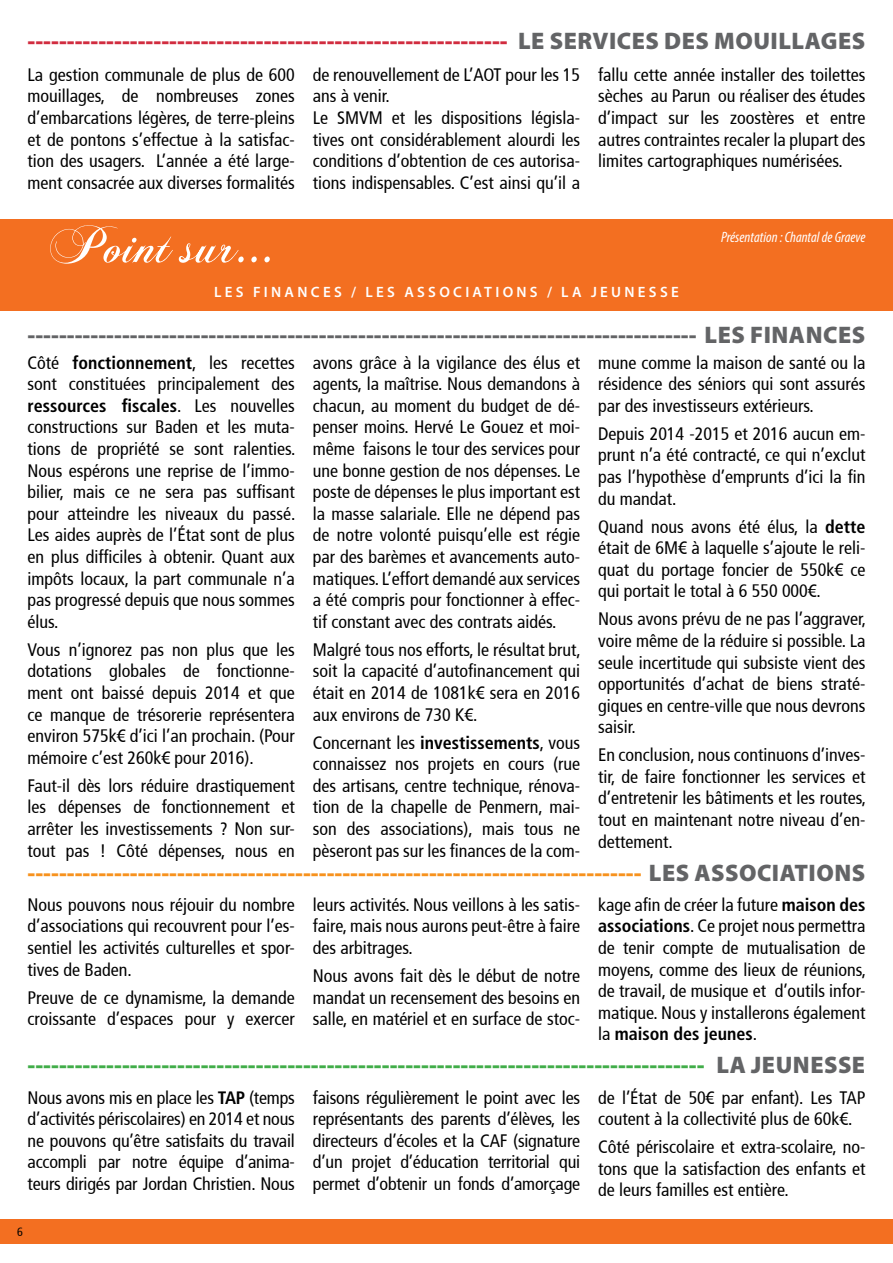
<style>
.page{position:relative;width:893px;height:1263px;background:#fff}
.page>*{position:absolute;margin:0;border:0;box-sizing:border-box;transform-origin:0 0}
.t1{font:900 24px "Myriad Pro";letter-spacing:.02em;color:#636466}
.t2{font:900 24px "Myriad Pro";letter-spacing:.02em;color:#41ad49}
.t3{font:900 24px "Myriad Pro";letter-spacing:.02em;color:#f7921e}
.t4{font:900 24px "Myriad Pro";letter-spacing:.02em;color:#d12c3f}
.t5{font:condensed 18px/21.6px "Frutiger";color:#000;text-align:justify}
.t6{font:700 condensed 18px "Frutiger LT Std";color:#000}
.t7{font:600 15px "Myriad Pro";letter-spacing:.22em;color:#fff}
.t8{font:italic condensed 15px "Myriad Pro";color:#fff}
.t9{font:condensed 12px "Frutiger";color:#000}
.s1{color:#636466}
.s2{font-family:"Frutiger LT Std";font-weight:700}
.s3{font-family:"Frutiger";font-weight:400}
</style>
<div class="page">
<div style="left:0;top:1219px;width:893px;height:25px;background:#f36f21"></div>
<div style="left:0;top:219px;width:893px;height:91px;background:#f36f21"></div>
<svg style="left:50px;top:225px;width:220px;height:39px"></svg>
<h1 class="t4" style="left:28px;top:25px;width:839px">------------------------------------------------------------- <span class="s1">LE SERVICES DES MOUILLAGES</span></h1>
<p class="t5" style="left:28px;top:64px;width:269px">La gestion communale de plus de 600 mouillages, de nombreuses zones d’embarcations légères, de terre-pleins et de pontons s’effectue à la satisfac&shy;tion des usagers. L’année a été large&shy;ment consacrée aux diverses formalités</p>
<p class="t5" style="left:313px;top:64px;width:269px;text-align:left">de renouvellement de L’AOT pour les 15 ans à venir.<br>Le SMVM et les dispositions législa&shy;tives ont considérablement alourdi les conditions d’obtention de ces autorisa&shy;tions indispensables. C’est ainsi qu’il a</p>
<p class="t5" style="left:598px;top:64px;width:269px">fallu cette année installer des toilettes sèches au Parun ou réaliser des études d’impact sur les zoostères et entre autres contraintes recaler la plupart des limites cartographiques numérisées.</p>
<p class="t7" style="left:214px;top:283px;width:466px">LES FINANCES / LES ASSOCIATIONS / LA JEUNESSE</p>
<p class="t8" style="left:721px;top:228px;width:146px">Présentation : Chantal de Graeve</p>
<h1 class="t1" style="left:28px;top:319px;width:839px">------------------------------------------------------------------------------------- LES FINANCES</h1>
<p class="t5" style="left:28px;top:352px;width:269px">Côté <span class="s2">fonctionnement</span>, les recettes sont constituées principalement des</p>
<p class="t6" style="left:28px;top:395px;width:269px">ressources fiscales<span class="s3">. Les nouvelles</span></p>
<p class="t5" style="left:28px;top:416px;width:269px">constructions sur Baden et les muta&shy;tions de propriété se sont ralenties.<br>Nous espérons une reprise de l’immo&shy;bilier, mais ce ne sera pas suffisant pour atteindre les niveaux du passé.<br>Les aides auprès de l’État sont de plus en plus difficiles à obtenir. Quant aux impôts locaux, la part communale n’a pas progressé depuis que nous sommes élus.</p>
<p class="t5" style="left:28px;top:639px;width:269px">Vous n’ignorez pas non plus que les dotations globales de fonctionne&shy;ment ont baissé depuis 2014 et que ce manque de trésorerie représentera environ 575k€ d’ici l’an prochain. (Pour mémoire c’est 260k€ pour 2016).</p>
<p class="t5" style="left:28px;top:775px;width:269px">Faut-il dès lors réduire drastiquement les dépenses de fonctionnement et arrêter les investissements ? Non sur&shy;tout pas ! Côté dépenses, nous en</p>
<p class="t5" style="left:313px;top:352px;width:269px">avons grâce à la vigilance des élus et agents, la maîtrise. Nous demandons à chacun, au moment du budget de dé&shy;penser moins. Hervé Le Gouez et moi&shy;même faisons le tour des services pour une bonne gestion de nos dépenses. Le poste de dépenses le plus important est la masse salariale. Elle ne dépend pas de notre volonté puisqu’elle est régie par des barèmes et avancements auto&shy;matiques. L’effort demandé aux services a été compris pour fonctionner à effec&shy;tif constant avec des contrats aidés.</p>
<p class="t5" style="left:313px;top:639px;width:269px">Malgré tous nos efforts, le résultat brut, soit la capacité d’autofinancement qui était en 2014 de 1081k€ sera en 2016 aux environs de 730 K€.</p>
<p class="t5" style="left:313px;top:732px;width:269px">Concernant les <span class="s2">investissements</span>, vous connaissez nos projets en cours (rue des artisans, centre technique, rénova&shy;tion de la chapelle de Penmern, mai&shy;son des associations), mais tous ne pèseront pas sur les finances de la com-</p>
<p class="t5" style="left:598px;top:352px;width:269px">mune comme la maison de santé ou la résidence des séniors qui sont assurés par des investisseurs extérieurs.</p>
<p class="t5" style="left:598px;top:423px;width:269px">Depuis 2014 -2015 et 2016 aucun em&shy;prunt n’a été contracté, ce qui n’exclut pas l’hypothèse d’emprunts d’ici la fin du mandat.</p>
<p class="t5" style="left:598px;top:516px;width:269px">Quand nous avons été élus, la <span class="s2">dette </span>était de 6M€ à laquelle s’ajoute le reli&shy;quat du portage foncier de 550k€ ce qui portait le total à 6 550 000€.</p>
<p class="t5" style="left:598px;top:608px;width:269px">Nous avons prévu de ne pas l’aggraver, voire même de la réduire si possible. La seule incertitude qui subsiste vient des opportunités d’achat de biens straté&shy;giques en centre-ville que nous devrons saisir.</p>
<p class="t5" style="left:598px;top:744px;width:269px">En conclusion, nous continuons d’inves&shy;tir, de faire fonctionner les services et d’entretenir les bâtiments et les routes, tout en maintenant notre niveau d’en&shy;dettement.</p>
<h1 class="t3" style="left:28px;top:857px;width:839px">------------------------------------------------------------------------------ <span class="s1">LES ASSOCIATIONS</span></h1>
<p class="t5" style="left:28px;top:894px;width:269px">Nous pouvons nous réjouir du nombre d’associations qui recouvrent pour l’es&shy;sentiel les activités culturelles et spor&shy;tives de Baden.</p>
<p class="t5" style="left:28px;top:987px;width:269px">Preuve de ce dynamisme, la demande croissante d’espaces pour y exercer</p>
<p class="t5" style="left:313px;top:894px;width:269px">leurs activités. Nous veillons à les satis&shy;faire, mais nous aurons peut-être à faire des arbitrages.</p>
<p class="t5" style="left:313px;top:965px;width:269px">Nous avons fait dès le début de notre mandat un recensement des besoins en salle, en matériel et en surface de stoc-</p>
<p class="t5" style="left:598px;top:894px;width:269px">kage afin de créer la future <span class="s2">maison des associations</span>. Ce projet nous permettra de tenir compte de mutualisation de moyens, comme des lieux de réunions, de travail, de musique et d’outils infor&shy;matique. Nous y installerons également</p>
<p class="t6" style="left:598px;top:1023px;width:161px"><span class="s3">la</span> maison des jeunes<span class="s3">.</span></p>
<h1 class="t2" style="left:28px;top:1049px;width:839px">-------------------------------------------------------------------------------------- <span class="s1">LA JEUNESSE</span></h1>
<p class="t5" style="left:28px;top:1087px;width:269px">Nous avons mis en place les <span class="s2">TAP</span> (temps d’activités périscolaires) en 2014 et nous ne pouvons qu’être satisfaits du travail accompli par notre équipe d’anima&shy;teurs dirigés par Jordan Christien. Nous</p>
<p class="t5" style="left:313px;top:1087px;width:269px">faisons régulièrement le point avec les représentants des parents d’élèves, les directeurs d’écoles et la CAF (signature d’un projet d’éducation territorial qui permet d’obtenir un fonds d’amorçage</p>
<p class="t5" style="left:598px;top:1087px;width:269px">de l’État de 50€ par enfant). Les TAP coutent à la collectivité plus de 60k€.</p>
<p class="t5" style="left:598px;top:1136px;width:269px">Côté périscolaire et extra-scolaire, no&shy;tons que la satisfaction des enfants et de leurs familles est entière.</p>
<p class="t9" style="left:17px;top:1225px;width:7px">6</p>
</div>
